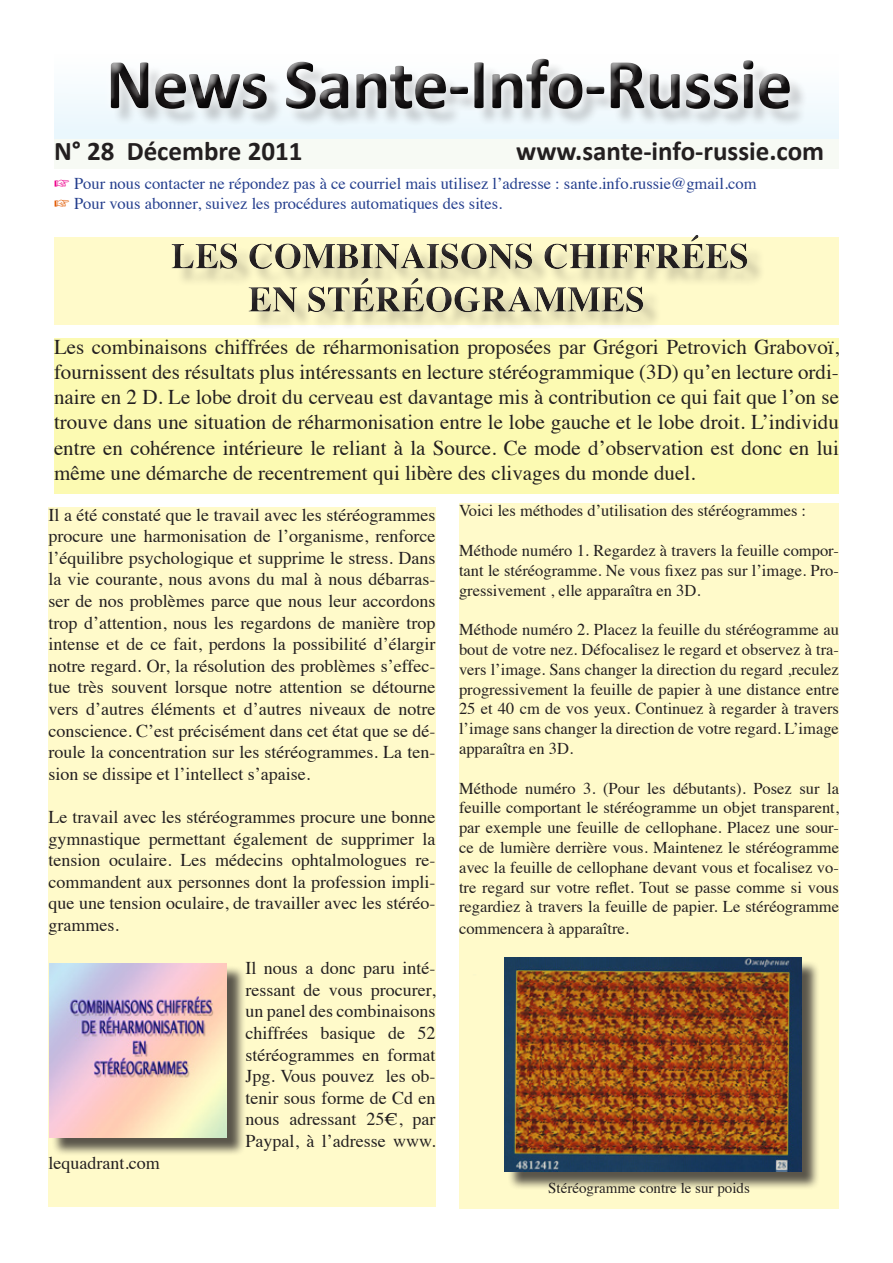
<style>
.page{position:relative;width:893px;height:1263px;background:#fff}
.page>*{position:absolute;margin:0;border:0;box-sizing:border-box;transform-origin:0 0}
.t1{font:700 27px "Calibri";color:#231f20}
.t2{font:21px/25.2px "Times";color:#231f20;text-align:justify}
.t3{font:18px/21.6px "Times";color:#231f20;text-align:justify}
.t4{font:16.5px/19.8px "Times";color:#231f20;text-align:justify}
.t5{font:16.5px/19.8px "Times";color:#253f8e}
.t6{font:15px "Times";color:#231f20}
.s1{color:#ed028c}
.s2{color:#e15c05}
</style>
<div class="page">
<div style="left:48px;top:507px;width:387px;height:700px;background:#fffaca"></div>
<div style="left:459px;top:504px;width:380px;height:705px;background:#fffaca"></div>
<div style="left:54px;top:139px;width:785px;height:29px;background:#f7faf4"></div>
<div style="left:54px;top:54px;width:785px;height:84px;background:#f3fafd"></div>
<div style="left:101px;top:49px;width:792px;height:119px;background:#fff;opacity:.75"></div>
<div style="left:70px;top:39px;width:811px;height:96px;background:#231f20;opacity:.75"></div>
<div style="left:53px;top:220px;width:787px;height:108px;background:#eaf7fd;opacity:.75"></div>
<div style="left:54px;top:338px;width:785px;height:155px;background:#fcfab2"></div>
<div style="left:52px;top:965px;width:218px;height:197px;background:#231f20;opacity:.75"></div>
<img style="left:49px;top:963px;width:178px;height:175px">
<div style="left:507px;top:960px;width:319px;height:236px;background:#231f20;opacity:.75"></div>
<img style="left:505px;top:958px;width:296px;height:213px">
<h1 class="t1" style="left:54px;top:134px;width:250px">N° 28 Décembre 2011</h1>
<h1 class="t1" style="left:516px;top:134px;width:310px">www.sante-info-russie.com</h1>
<p class="t5" style="left:54px;top:173px;width:704px"><span class="s1">☞</span> Pour nous contacter ne répondez pas à ce courriel mais utilisez l’adresse : sante.info.russie@gmail.com <span class="s2">☞</span> Pour vous abonner, suivez les procédures automatiques des sites.</p>
<p class="t2" style="left:54px;top:332px;width:786px">Les combinaisons chiffrées de réharmonisation proposées par Grégori Petrovich Grabovoï, fournissent des résultats plus intéressants en lecture stéréogrammique (3D) qu’en lecture ordi&shy;naire en 2 D. Le lobe droit du cerveau est davantage mis à contribution ce qui fait que l’on se trouve dans une situation de réharmonisation entre le lobe gauche et le lobe droit. L’individu entre en cohérence intérieure le reliant à la Source. Ce mode d’observation est donc en lui même une démarche de recentrement qui libère des clivages du monde duel.</p>
<p class="t3" style="left:48px;top:502px;width:389px">Il a été constaté que le travail avec les stéréogrammes procure une harmonisation de l’organisme, renforce l’équilibre psychologique et supprime le stress. Dans la vie courante, nous avons du mal à nous débarras&shy;ser de nos problèmes parce que nous leur accordons trop d’attention, nous les regardons de manière trop intense et de ce fait, perdons la possibilité d’élargir notre regard. Or, la résolution des problèmes s’effec&shy;tue très souvent lorsque notre attention se détourne vers d’autres éléments et d’autres niveaux de notre conscience. C’est précisément dans cet état que se dé&shy;roule la concentration sur les stéréogrammes. La ten&shy;sion se dissipe et l’intellect s’apaise.</p>
<p class="t3" style="left:48px;top:805px;width:389px">Le travail avec les stéréogrammes procure une bonne gymnastique permettant également de supprimer la tension oculaire. Les médecins ophtalmologues re&shy;commandent aux personnes dont la profession impli&shy;que une tension oculaire, de travailler avec les stéréo&shy;grammes.</p>
<p class="t3" style="left:246px;top:956px;width:191px">Il nous a donc paru inté&shy;ressant de vous procurer, un panel des combinaisons chiffrées basique de 52 stéréogrammes en format Jpg. Vous pouvez les ob&shy;tenir sous forme de Cd en nous adressant 25€, par Paypal, à l’adresse www.</p>
<p class="t3" style="left:48px;top:1150px;width:113px">lequadrant.com</p>
<p class="t4" style="left:459px;top:499px;width:349px">Voici les méthodes d’utilisation des stéréogrammes :</p>
<p class="t4" style="left:459px;top:539px;width:381px">Méthode numéro 1. Regardez à travers la feuille compor&shy;tant le stéréogramme. Ne vous fixez pas sur l’image. Pro&shy;gressivement , elle apparaîtra en 3D.</p>
<p class="t4" style="left:459px;top:618px;width:381px">Méthode numéro 2. Placez la feuille du stéréogramme au bout de votre nez. Défocalisez le regard et observez à tra&shy;vers l’image. Sans changer la direction du regard ,reculez progressivement la feuille de papier à une distance entre 25 et 40 cm de vos yeux. Continuez à regarder à travers l’image sans changer la direction de votre regard. L’image apparaîtra en 3D.</p>
<p class="t4" style="left:459px;top:777px;width:381px">Méthode numéro 3. (Pour les débutants). Posez sur la feuille comportant le stéréogramme un objet transparent, par exemple une feuille de cellophane. Placez une sour&shy;ce de lumière derrière vous. Maintenez le stéréogramme avec la feuille de cellophane devant vous et focalisez vo&shy;tre regard sur votre reflet. Tout se passe comme si vous regardiez à travers la feuille de papier. Le stéréogramme</p>
<p class="t4" style="left:459px;top:917px;width:171px">commencera à apparaître.</p>
<p class="t6" style="left:548px;top:1174px;width:203px">Stéréogramme contre le sur poids</p>
</div>
